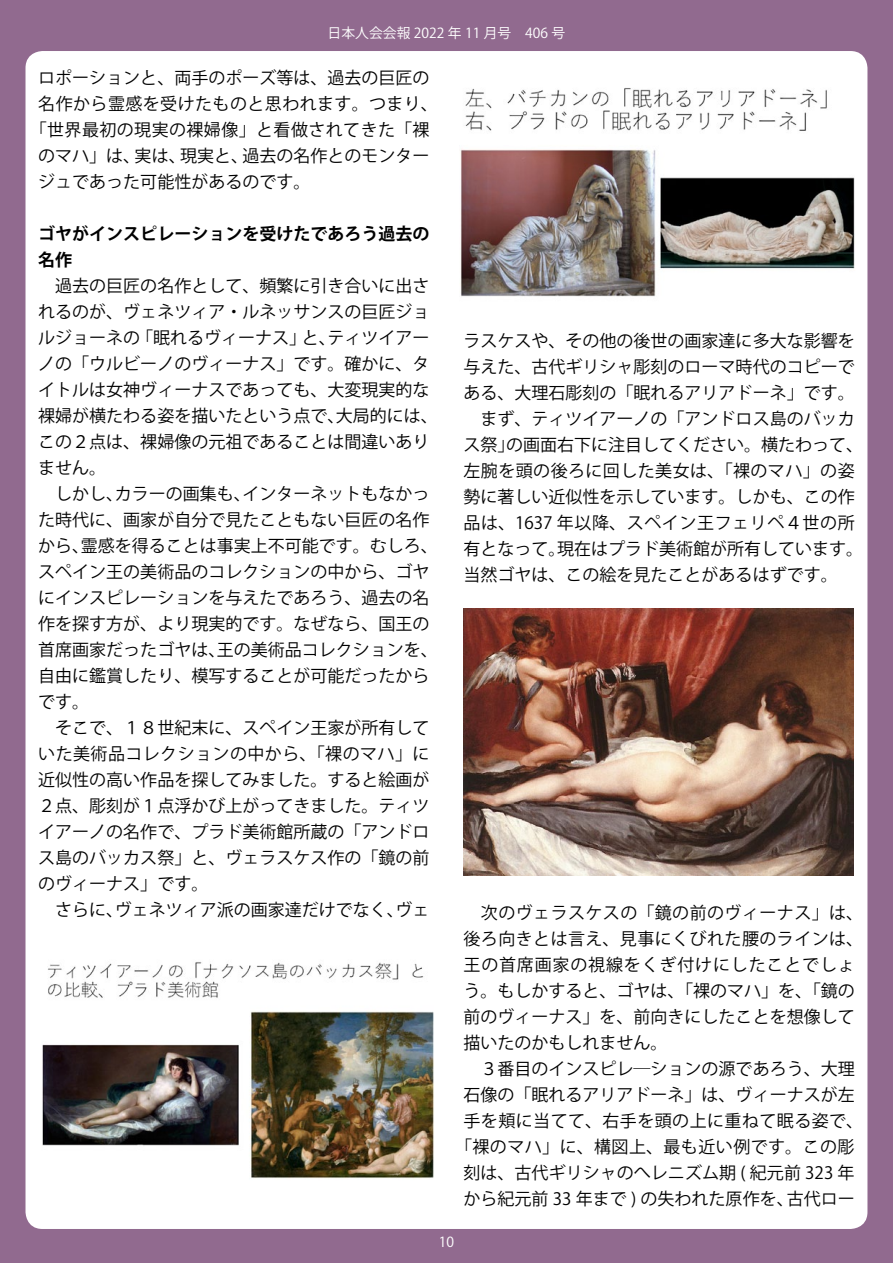
<style>
.page{position:relative;width:893px;height:1263px;background:#916a8f}
.page>*{position:absolute;margin:0;border:0;box-sizing:border-box;transform-origin:0 0}
.t1{font:800 22.35px "Ryo Gothic Plus N";color:#fff}
.t2{font:500 18px "Ryo Gothic Plus N";color:#fff}
.t3{font:16.95px/26px "Koz Go Pr 6 N";color:#000}
.t4{font:16.95px "Koz Go Pr 6 N";letter-spacing:.025em;color:#000}
.t5{font:700 16.95px/26px "Koz Go Pr 6 N";color:#000}
.t6{font:16.95px "Koz Go Pr 6 N";letter-spacing:.05em;color:#000}
.t7{font:13.8px "Koz Go Pr 6 N";color:#fff}
</style>
<div class="page">
<div style="left:26px;top:51px;width:841px;height:1178px;background:#fff;border-radius:17px"></div>
<img style="left:42px;top:962px;width:392px;height:217px">
<img style="left:463px;top:608px;width:391px;height:268px">
<img style="left:460px;top:88px;width:395px;height:209px">
<p class="t7" style="left:328px;top:25px;width:239px">日本人会会報 2022 年 11 月号　406 号</p>
<p class="t3" style="left:38px;top:65px;width:393px">ロポーションと、両手のポーズ等は、過去の巨匠の</p>
<p class="t4" style="left:38px;top:94px;width:401px">名作から霊感を受けたものと思われます。つまり、</p>
<p class="t4" style="left:30px;top:120px;width:401px">「世界最初の現実の裸婦像」と看做されてきた「裸</p>
<p class="t3" style="left:38px;top:143px;width:393px">のマハ」は、実は、現実と、過去の名作とのモンター</p>
<p class="t3" style="left:38px;top:169px;width:274px">ジュであった可能性があるのです。</p>
<p class="t5" style="left:38px;top:221px;width:393px">ゴヤがインスピレーションを受けたであろう過去の名作</p>
<p class="t3" style="left:38px;top:273px;width:401px">　過去の巨匠の名作として、頻繁に引き合いに出されるのが、ヴェネツィア・ルネッサンスの巨匠ジョルジョーネの「眠れるヴィーナス」と、ティツイアーノの「ウルビーノのヴィーナス」です。確かに、タイトルは女神ヴィーナスであっても、大変現実的な裸婦が横たわる姿を描いたという点で、大局的には、この２点は、裸婦像の元祖であることは間違いありません。<br>　しかし、カラーの画集も、インターネットもなかった時代に、画家が自分で見たこともない巨匠の名作から、霊感を得ることは事実上不可能です。むしろ、スペイン王の美術品のコレクションの中から、ゴヤにインスピレーションを与えたであろう、過去の名作を探す方が、より現実的です。なぜなら、国王の首席画家だったゴヤは、王の美術品コレクションを、自由に鑑賞したり、模写することが可能だったからです。<br>　そこで、１８世紀末に、スペイン王家が所有していた美術品コレクションの中から、「裸のマハ」に近似性の高い作品を探してみました。すると絵画が<br>２点、彫刻が１点浮かび上がってきました。ティツイアーノの名作で、プラド美術館所蔵の「アンドロス島のバッカス祭」と、ヴェラスケス作の「鏡の前のヴィーナス」です。<br>　さらに、ヴェネツィア派の画家達だけでなく、ヴェ</p>
<h1 class="t1" style="left:55px;top:73px;width:24px">●</h1>
<p class="t2" style="left:89px;top:113px;width:20px">●</p>
<p class="t3" style="left:463px;top:328px;width:401px">ラスケスや、その他の後世の画家達に多大な影響を与えた、古代ギリシャ彫刻のローマ時代のコピーである、大理石彫刻の「眠れるアリアドーネ」です。　まず、ティツイアーノの「アンドロス島のバッカス祭」の画面右下に注目してください。横たわって、左腕を頭の後ろに回した美女は、「裸のマハ」の姿勢に著しい近似性を示しています。しかも、この作品は、1637 年以降、スペイン王フェリペ４世の所有となって。現在はプラド美術館が所有しています。当然ゴヤは、この絵を見たことがあるはずです。</p>
<p class="t4" style="left:463px;top:903px;width:401px">　次のヴェラスケスの「鏡の前のヴィーナス」は、</p>
<p class="t4" style="left:463px;top:929px;width:401px">後ろ向きとは言え、見事にくびれた腰のラインは、</p>
<p class="t6" style="left:463px;top:955px;width:393px">王の首席画家の視線をくぎ付けにしたことでしょ</p>
<p class="t3" style="left:463px;top:978px;width:393px">う。もしかすると、ゴヤは、「裸のマハ」を、「鏡の</p>
<p class="t3" style="left:463px;top:1004px;width:393px">前のヴィーナス」を、前向きにしたことを想像して</p>
<p class="t3" style="left:463px;top:1030px;width:206px">描いたのかもしれません。</p>
<p class="t3" style="left:463px;top:1056px;width:393px">　３番目のインスピレ―ションの源であろう、大理</p>
<p class="t3" style="left:463px;top:1082px;width:393px">石像の「眠れるアリアドーネ」は、ヴィーナスが左</p>
<p class="t4" style="left:463px;top:1111px;width:401px">手を頬に当てて、右手を頭の上に重ねて眠る姿で、</p>
<p class="t4" style="left:455px;top:1137px;width:401px">「裸のマハ」に、構図上、最も近い例です。この彫</p>
<p class="t3" style="left:463px;top:1160px;width:393px">刻は、古代ギリシャのへレニズム期 ( 紀元前 323 年</p>
<p class="t3" style="left:463px;top:1186px;width:393px">から紀元前 33 年まで ) の失われた原作を、古代ロー</p>
<p class="t7" style="left:439px;top:1234px;width:17px">10</p>
</div>
